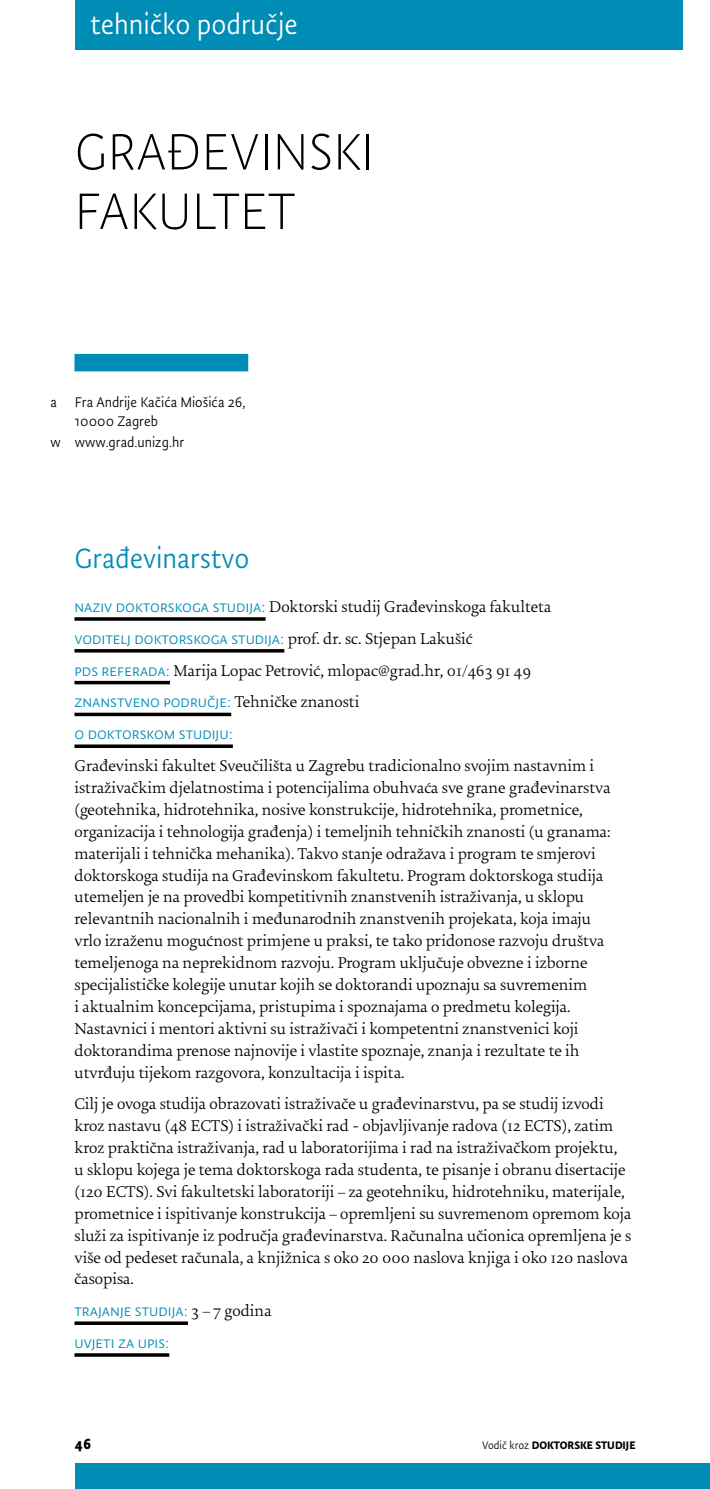
<style>
.page{position:relative;width:710px;height:1489px;background:#fff}
.page>*{position:absolute;margin:0;border:0;box-sizing:border-box;transform-origin:0 0}
.t1{font:300 57.75px/59.5px "Unizg Sans";color:#000}
.t2{font:31.5px "Unizg Sans Normal";color:#fff}
.t3{font:31.5px "Unizg Sans Normal";color:#008db5}
.t4{font:17.5px/31.8px "Unizg Sans Normal";color:#008db5}
.t5{font:300 16.62px/21.9px "Uni Zg";color:#000}
.t6{font:700 16.62px "Unizg Sans";color:#000}
.t7{font:15.75px/19.2px "Unizg Sans Normal";color:#000}
.t8{font:700 12.25px "Unizg Sans";color:#000}
.s1{font-family:"Unizg Sans Normal";font-weight:400;font-size:17.5px;color:#008db5}
.s2{font-family:"Uni Zg";font-weight:300;font-size:16.62px;color:#000}
.s3{font-family:"Unizg Sans Normal";font-weight:400}
</style>
<div class="page">
<div style="left:75px;top:0;width:607px;height:50px;background:#008db5"></div>
<div style="left:75px;top:1462px;width:634px;height:26px;background:#008db5"></div>
<div style="left:74px;top:354px;width:174px;height:17px;background:#008db5"></div>
<hr style="left:74px;top:617px;width:191px;height:3px;background:#000">
<hr style="left:74px;top:649px;width:210px;height:3px;background:#000">
<hr style="left:74px;top:681px;width:96px;height:3px;background:#000">
<svg style="left:74px;top:712px;width:157px;height:4px"></svg>
<svg style="left:74px;top:744px;width:159px;height:4px"></svg>
<hr style="left:74px;top:1321px;width:114px;height:3px;background:#000">
<hr style="left:74px;top:1353px;width:95px;height:3px;background:#000">
<h2 class="t2" style="left:90px;top:7px;width:209px">tehničko područje</h2>
<h1 class="t1" style="left:74px;top:122px;width:301px">GRAĐEVINSKI<br>FAKULTET</h1>
<p class="t7" style="left:75px;top:392px;width:172px;text-indent:-25px">a Fra Andrije Kačića Miošića 26,<br>10000 Zagreb</p>
<p class="t7" style="left:50px;top:432px;width:135px">w www.grad.unizg.hr</p>
<h2 class="t3" style="left:74px;top:541px;width:176px">Građevinarstvo</h2>
<p class="t5" style="left:74px;top:596px;width:478px"><span class="s1">Naziv doktorskoga studija:</span> Doktorski studij Građevinskoga fakulteta</p>
<p class="t4" style="left:74px;top:622px;width:400px">Voditelj doktorskoga studija: <span class="s2">prof. dr. sc. Stjepan Lakušić</span></p>
<p class="t5" style="left:74px;top:660px;width:458px"><span class="s1">PDS referada:</span> Marija Lopac Petrović, mlopac@grad.hr, 01/463 91 49</p>
<p class="t4" style="left:74px;top:686px;width:286px">Znanstveno područje: <span class="s2">Tehničke znanosti<br></span>O doktorskom studiju:</p>
<p class="t5" style="left:74px;top:755px;width:537px">Građevinski fakultet Sveučilišta u Zagrebu tradicionalno svojim nastavnim i istraživačkim djelatnostima i potencijalima obuhvaća sve grane građevinarstva (geotehnika, hidrotehnika, nosive konstrukcije, hidrotehnika, prometnice, organizacija i tehnologija građenja) i temeljnih tehničkih znanosti (u granama: materijali i tehnička mehanika). Takvo stanje odražava i program te smjerovi doktorskoga studija na Građevinskom fakultetu. Program doktorskoga studija utemeljen je na provedbi kompetitivnih znanstvenih istraživanja, u sklopu relevantnih nacionalnih i međunarodnih znanstvenih projekata, koja imaju vrlo izraženu mogućnost primjene u praksi, te tako pridonose razvoju društva temeljenoga na neprekidnom razvoju. Program uključuje obvezne i izborne specijalističke kolegije unutar kojih se doktorandi upoznaju sa suvremenim<br>i aktualnim koncepcijama, pristupima i spoznajama o predmetu kolegija.<br>Nastavnici i mentori aktivni su istraživači i kompetentni znanstvenici koji doktorandima prenose najnovije i vlastite spoznaje, znanja i rezultate te ih utvrđuju tijekom razgovora, konzultacija i ispita.</p>
<p class="t5" style="left:74px;top:1094px;width:558px">Cilj je ovoga studija obrazovati istraživače u građevinarstvu, pa se studij izvodi kroz nastavu (48 ECTS) i istraživački rad - objavljivanje radova (12 ECTS), zatim kroz praktična istraživanja, rad u laboratorijima i rad na istraživačkom projektu,<br>u sklopu kojega je tema doktorskoga rada studenta, te pisanje i obranu disertacije (120 ECTS). Svi fakultetski laboratoriji – za geotehniku, hidrotehniku, materijale, prometnice i ispitivanje konstrukcija – opremljeni su suvremenom opremom koja služi za ispitivanje iz područja građevinarstva. Računalna učionica opremljena je s više od pedeset računala, a knjižnica s oko 20 000 naslova knjiga i oko 120 naslova časopisa.</p>
<p class="t4" style="left:74px;top:1294px;width:198px">Trajanje studija: <span class="s2">3 – 7 godina<br></span>Uvjeti za upis:</p>
<p class="t6" style="left:74px;top:1433px;width:18px">46</p>
<p class="t8" style="left:482px;top:1437px;width:155px"><span class="s3">Vodič kroz</span> DOKTORSKE STUDIJE</p>
</div>
